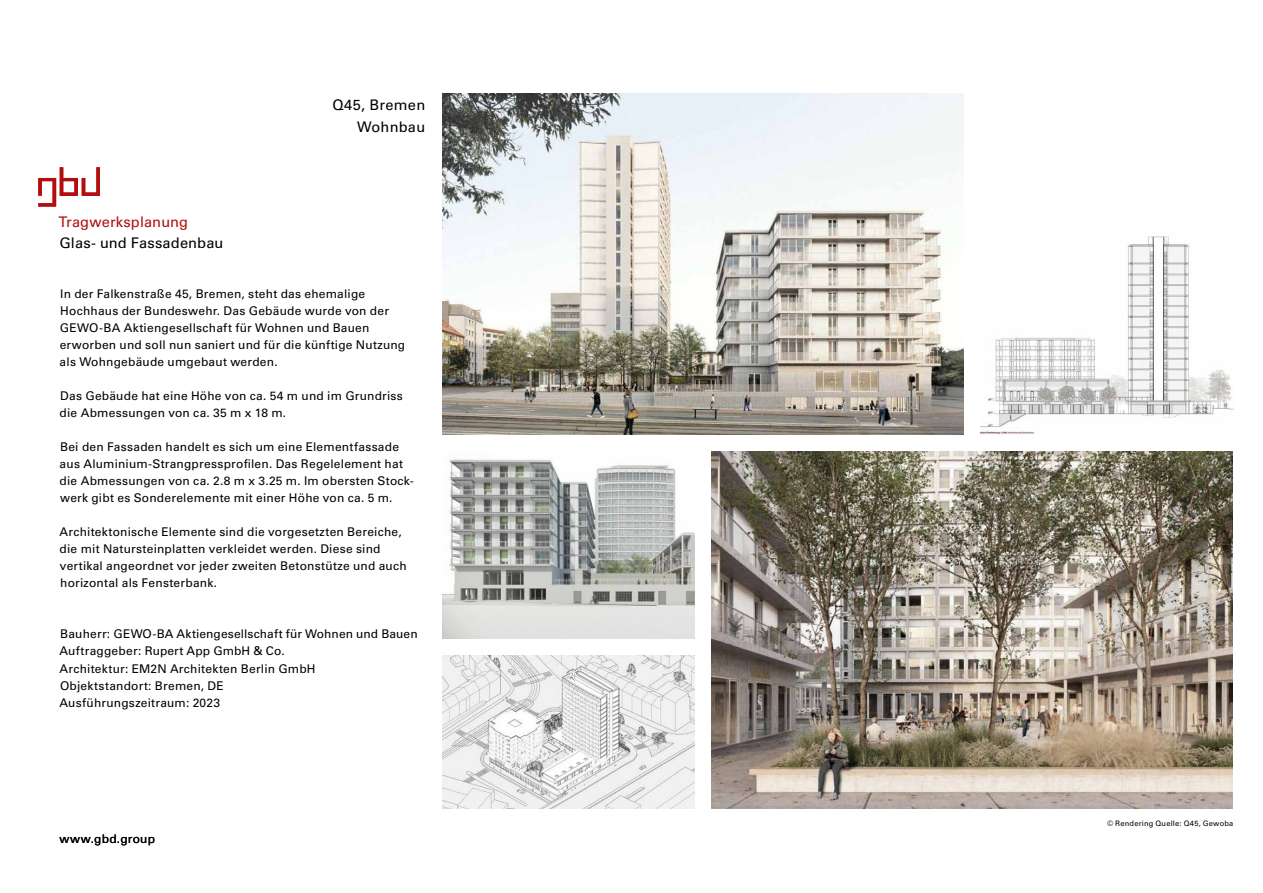
<style>
.page{position:relative;width:1263px;height:893px;background:#fff}
.page>*{position:absolute;margin:0;border:0;box-sizing:border-box;transform-origin:0 0}
.t1{font:14.7px "Univers LT Std";letter-spacing:.01em;color:#000}
.t2{font:14.7px "Univers LT Std";letter-spacing:.01em;color:#b20e10}
.t3{font:14.55px/21.8px "Univers LT Std";letter-spacing:.02em;color:#000;text-align:right}
.t4{font:12px/17.1px "Univers LT Std";letter-spacing:.015em;color:#000}
.t5{font:7.5px "Univers LT Std";letter-spacing:.03em;color:#000}
</style>
<div class="page">
<svg style="left:38px;top:167px;width:62px;height:40px"></svg>
<img style="left:442px;top:94px;width:522px;height:340px">
<img style="left:711px;top:451px;width:522px;height:358px">
<img style="left:442px;top:459px;width:252px;height:179px">
<img style="left:442px;top:655px;width:252px;height:154px">
<img style="left:981px;top:236px;width:252px;height:198px">
<p class="t2" style="left:58px;top:213px;width:131px">Tragwerksplanung</p>
<p class="t1" style="left:59px;top:234px;width:166px">Glas- und Fassadenbau</p>
<p class="t3" style="left:332px;top:94px;width:94px">Q45, Bremen<br>Wohnbau</p>
<p class="t4" style="left:60px;top:285px;width:347px">In der Falkenstraße 45, Bremen, steht das ehemalige Hochhaus der Bundeswehr. Das Gebäude wurde von der GEWO-BA Aktiengesellschaft für Wohnen und Bauen erworben und soll nun saniert und für die künftige Nutzung als Wohngebäude umgebaut werden.</p>
<p class="t4" style="left:60px;top:387px;width:345px">Das Gebäude hat eine Höhe von ca. 54 m und im Grundriss die Abmessungen von ca. 35 m x 18 m.</p>
<p class="t4" style="left:60px;top:438px;width:356px">Bei den Fassaden handelt es sich um eine Elementfassade aus Aluminium-Strangpressprofilen. Das Regelelement hat die Abmessungen von ca. 2.8 m x 3.25 m. Im obersten Stock&shy;werk gibt es Sonderelemente mit einer Höhe von ca. 5 m.</p>
<p class="t4" style="left:60px;top:523px;width:349px">Architektonische Elemente sind die vorgesetzten Bereiche, die mit Natursteinplatten verkleidet werden. Diese sind vertikal angeordnet vor jeder zweiten Betonstütze und auch horizontal als Fensterbank.</p>
<p class="t4" style="left:60px;top:626px;width:360px">Bauherr: GEWO-BA Aktiengesellschaft für Wohnen und Bauen Auftraggeber: Rupert App GmbH &amp; Co.<br>Architektur: EM2N Architekten Berlin GmbH<br>Objektstandort: Bremen, DE<br>Ausführungszeitraum: 2023</p>
<p class="t4" style="left:60px;top:830px;width:97px">www.gbd.group</p>
<p class="t5" style="left:1107px;top:818px;width:128px">© Rendering Quelle: Q45, Gewoba</p>
</div>
